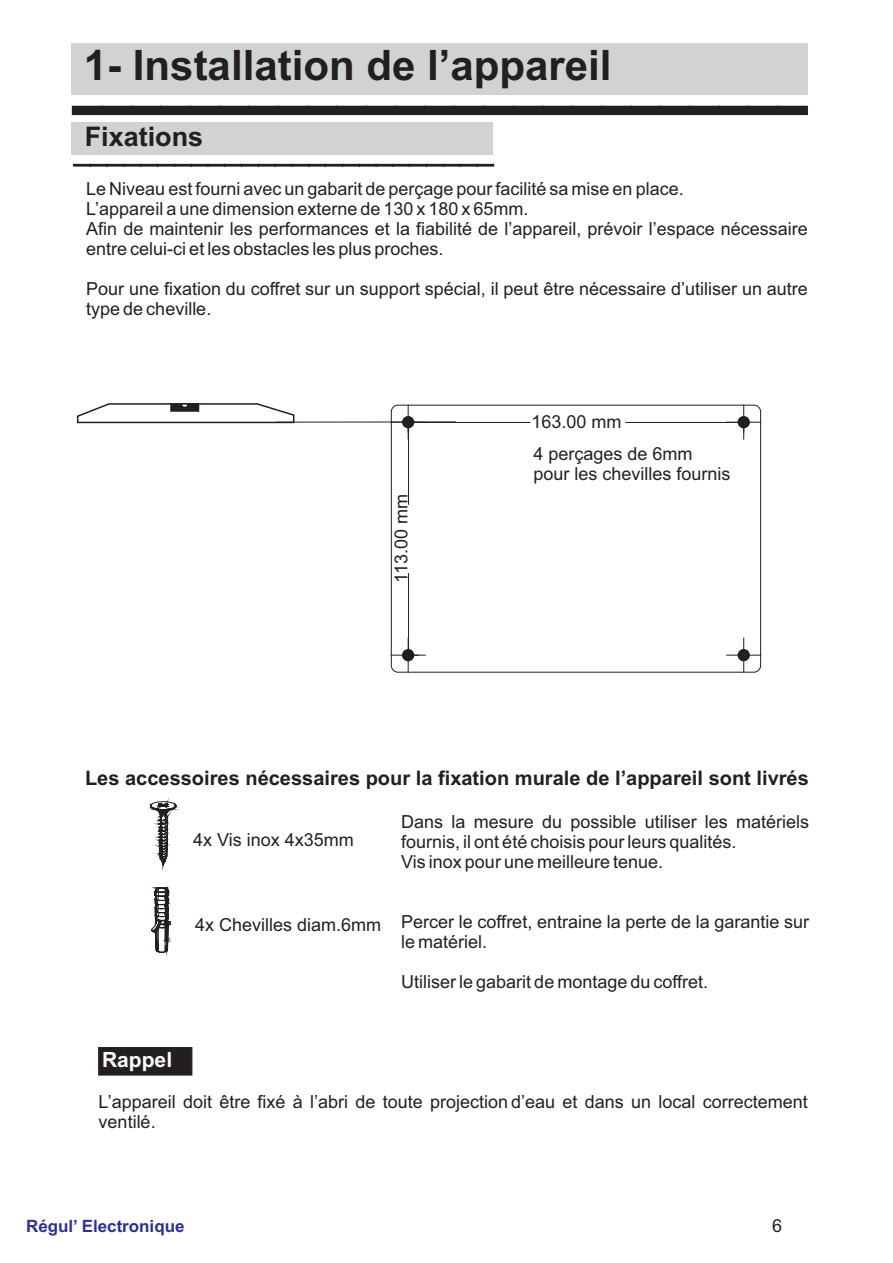
<style>
.page{position:relative;width:893px;height:1263px;background:#fff}
.page>*{position:absolute;margin:0;border:0;box-sizing:border-box;transform-origin:0 0}
.t1{font:700 42px "Arial";color:#231f20}
.t2{font:700 27px "Arial";color:#231f20}
.t3{font:700 21px "Arial";color:#fff}
.t4{font:700 20.1px "Arial";color:#231f20}
.t5{font:18px/20.1px "Arial";color:#231f20}
.t6{font:700 16.95px "Arial";color:#2e3092}
</style>
<div class="page">
<div style="left:72px;top:43px;width:736px;height:51px;background:#d1d2d4"></div>
<div style="left:72px;top:122px;width:421px;height:33px;background:#d1d2d4"></div>
<hr style="left:73px;top:164px;width:18px;height:3px;background:#231f20">
<hr style="left:90px;top:164px;width:17px;height:3px;background:#231f20">
<hr style="left:107px;top:164px;width:17px;height:3px;background:#231f20">
<hr style="left:123px;top:164px;width:18px;height:3px;background:#231f20">
<hr style="left:140px;top:164px;width:18px;height:3px;background:#231f20">
<hr style="left:157px;top:164px;width:18px;height:3px;background:#231f20">
<hr style="left:174px;top:164px;width:18px;height:3px;background:#231f20">
<hr style="left:191px;top:164px;width:17px;height:3px;background:#231f20">
<hr style="left:208px;top:164px;width:17px;height:3px;background:#231f20">
<hr style="left:224px;top:164px;width:18px;height:3px;background:#231f20">
<hr style="left:241px;top:164px;width:18px;height:3px;background:#231f20">
<hr style="left:258px;top:164px;width:18px;height:3px;background:#231f20">
<hr style="left:275px;top:164px;width:17px;height:3px;background:#231f20">
<hr style="left:292px;top:164px;width:17px;height:3px;background:#231f20">
<hr style="left:308px;top:164px;width:18px;height:3px;background:#231f20">
<hr style="left:325px;top:164px;width:18px;height:3px;background:#231f20">
<hr style="left:342px;top:164px;width:18px;height:3px;background:#231f20">
<hr style="left:359px;top:164px;width:17px;height:3px;background:#231f20">
<hr style="left:376px;top:164px;width:17px;height:3px;background:#231f20">
<hr style="left:393px;top:164px;width:17px;height:3px;background:#231f20">
<hr style="left:409px;top:164px;width:18px;height:3px;background:#231f20">
<hr style="left:426px;top:164px;width:18px;height:3px;background:#231f20">
<hr style="left:443px;top:164px;width:18px;height:3px;background:#231f20">
<hr style="left:460px;top:164px;width:17px;height:3px;background:#231f20">
<hr style="left:477px;top:164px;width:17px;height:3px;background:#231f20">
<div style="left:98px;top:1047px;width:94px;height:28px;background:#231f20"></div>
<svg style="left:150px;top:800px;width:27px;height:69px"></svg>
<svg style="left:151px;top:887px;width:21px;height:70px"></svg>
<svg style="left:76px;top:403px;width:219px;height:21px"></svg>
<div style="left:72px;top:106px;width:736px;height:9px;background:#231f20"></div>
<div style="left:391px;top:405px;width:370px;height:267px;background:#fff;border:1px solid #231f20;border-radius:7px"></div>
<hr style="left:408px;top:405px;width:1px;height:35px;background:#231f20">
<hr style="left:743px;top:405px;width:1px;height:35px;background:#231f20">
<hr style="left:726px;top:422px;width:35px;height:1px;background:#231f20">
<hr style="left:743px;top:638px;width:1px;height:35px;background:#231f20">
<hr style="left:726px;top:655px;width:35px;height:1px;background:#231f20">
<hr style="left:408px;top:638px;width:1px;height:35px;background:#231f20">
<hr style="left:391px;top:655px;width:35px;height:1px;background:#231f20">
<hr style="left:408px;top:422px;width:122px;height:1px;background:#231f20">
<hr style="left:625px;top:422px;width:119px;height:1px;background:#231f20">
<hr style="left:408px;top:573px;width:1px;height:82px;background:#231f20">
<hr style="left:408px;top:422px;width:1px;height:83px;background:#231f20">
<div style="left:738px;top:649px;width:12px;height:12px;background:#231f20;border-radius:50%"></div>
<div style="left:402px;top:416px;width:12px;height:12px;background:#231f20;border-radius:50%"></div>
<div style="left:738px;top:416px;width:12px;height:12px;background:#231f20;border-radius:50%"></div>
<div style="left:402px;top:649px;width:12px;height:12px;background:#231f20;border-radius:50%"></div>
<hr style="left:276px;top:421px;width:180px;height:2px;background:#231f20">
<h1 class="t1" style="left:84px;top:49px;width:529px">1- Installation de l’appareil</h1>
<h2 class="t2" style="left:85px;top:127px;width:120px">Fixations</h2>
<p class="t5" style="left:86px;top:180px;width:723px">Le Niveau est fourni avec un gabarit de perçage pour facilité sa mise en place.<br>L’appareil a une dimension externe de 130 x 180 x 65mm.<br>Afin de maintenir les performances et la fiabilité de l’appareil, prévoir l’espace nécessaire entre celui-ci et les obstacles les plus proches.</p>
<p class="t5" style="left:86px;top:280px;width:723px">Pour une fixation du coffret sur un support spécial, il peut être nécessaire d’utiliser un autre type de cheville.</p>
<p class="t5" style="left:531px;top:413px;width:92px">163.00 mm</p>
<p class="t5" style="left:393px;top:583px;width:90px;rotate:-90deg">113.00 mm</p>
<p class="t5" style="left:533px;top:445px;width:199px">4 perçages de 6mm pour les chevilles fournis</p>
<p class="t4" style="left:85px;top:770px;width:725px">Les accessoires nécessaires pour la fixation murale de l’appareil sont livrés</p>
<p class="t5" style="left:193px;top:831px;width:162px">4x Vis inox 4x35mm</p>
<p class="t5" style="left:195px;top:916px;width:188px">4x Chevilles diam.6mm</p>
<p class="t5" style="left:401px;top:813px;width:409px">Dans la mesure du possible utiliser les matériels fournis, il ont été choisis pour leurs qualités.<br>Vis inox pour une meilleure tenue.</p>
<p class="t5" style="left:401px;top:913px;width:409px">Percer le coffret, entraine la perte de la garantie sur le matériel.</p>
<p class="t5" style="left:401px;top:974px;width:308px">Utiliser le gabarit de montage du coffret.</p>
<p class="t3" style="left:102px;top:1052px;width:72px">Rappel</p>
<p class="t5" style="left:99px;top:1093px;width:711px">L’appareil doit être fixé à l’abri de toute projection d’eau et dans un local correctement ventilé.</p>
<p class="t6" style="left:26px;top:1220px;width:160px">Régul’ Electronique</p>
<p class="t5" style="left:772px;top:1217px;width:12px">6</p>
</div>
